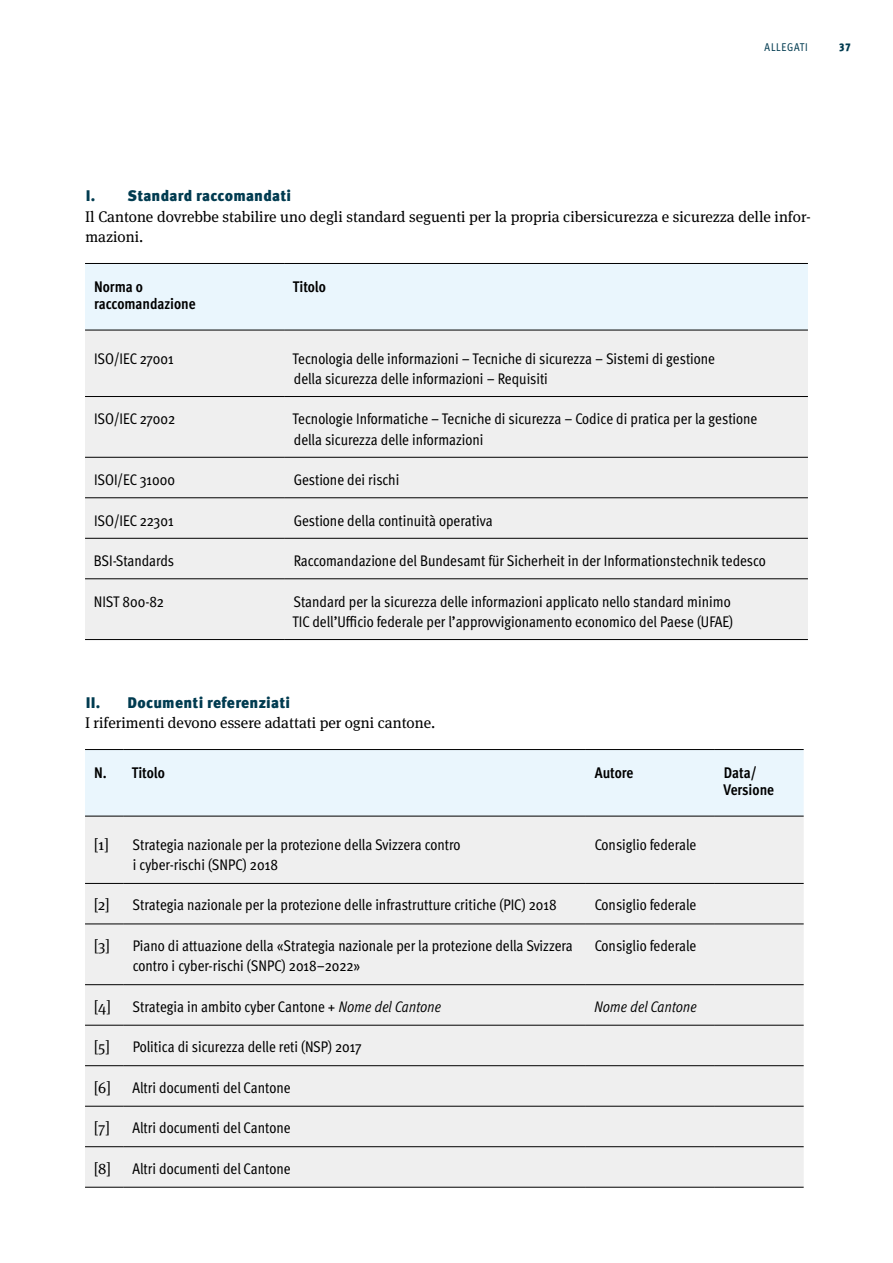
<style>
.page{position:relative;width:893px;height:1263px;background:#fff}
.page>*{position:absolute;margin:0;border:0;box-sizing:border-box;transform-origin:0 0}
._02_02_Grundtext{font:15.3px/20.2px "Meta Cond Pro";color:#000}
._02_02_Grundtext-2{font:15.3px/20.2px "Meta Serif OT";color:#000}
._04_05_Tabelle_Kopf{font:700 15.3px/16.5px "Meta Cond Pro";color:#000}
._01_03_Zwischentitel{font:900 15.3px "Meta Pro";letter-spacing:.015em;color:#003b50}
._02_02_Grundtext-3{font:italic 15.3px "Meta Cond Pro";color:#000}
.t1{font:11.25px "Meta Cond Pro";letter-spacing:.065em;color:#003b50}
.t2{font:900 11.25px "Meta Cond Pro";color:#003b50}
.s1{font-style:italic}
</style>
<div class="page">
<div style="left:85px;top:264px;width:723px;height:66px;background:#eaf6fd"></div>
<div style="left:85px;top:331px;width:723px;height:308px;background:#efefef"></div>
<hr style="left:85px;top:263px;width:200px;height:1px;background:#000">
<hr style="left:285px;top:263px;width:523px;height:1px;background:#000">
<hr style="left:85px;top:330px;width:200px;height:1px;background:#000">
<hr style="left:285px;top:330px;width:523px;height:1px;background:#000">
<hr style="left:85px;top:396px;width:200px;height:1px;background:#000">
<hr style="left:285px;top:396px;width:523px;height:1px;background:#000">
<hr style="left:85px;top:457px;width:200px;height:1px;background:#000">
<hr style="left:285px;top:457px;width:523px;height:1px;background:#000">
<hr style="left:85px;top:497px;width:200px;height:1px;background:#000">
<hr style="left:285px;top:497px;width:523px;height:1px;background:#000">
<hr style="left:85px;top:538px;width:200px;height:1px;background:#000">
<hr style="left:285px;top:538px;width:523px;height:1px;background:#000">
<hr style="left:85px;top:578px;width:200px;height:1px;background:#000">
<hr style="left:285px;top:578px;width:523px;height:1px;background:#000">
<hr style="left:85px;top:639px;width:200px;height:1px;background:#000">
<hr style="left:285px;top:639px;width:523px;height:1px;background:#000">
<div style="left:85px;top:750px;width:719px;height:66px;background:#eaf6fd"></div>
<div style="left:85px;top:817px;width:719px;height:370px;background:#efefef"></div>
<hr style="left:85px;top:749px;width:39px;height:1px;background:#000">
<hr style="left:124px;top:749px;width:462px;height:1px;background:#000">
<hr style="left:586px;top:749px;width:129px;height:1px;background:#000">
<hr style="left:715px;top:749px;width:89px;height:1px;background:#000">
<hr style="left:85px;top:816px;width:39px;height:1px;background:#000">
<hr style="left:124px;top:816px;width:462px;height:1px;background:#000">
<hr style="left:586px;top:816px;width:129px;height:1px;background:#000">
<hr style="left:715px;top:816px;width:89px;height:1px;background:#000">
<hr style="left:85px;top:883px;width:39px;height:1px;background:#000">
<hr style="left:124px;top:883px;width:462px;height:1px;background:#000">
<hr style="left:586px;top:883px;width:129px;height:1px;background:#000">
<hr style="left:715px;top:883px;width:89px;height:1px;background:#000">
<hr style="left:85px;top:924px;width:39px;height:1px;background:#000">
<hr style="left:124px;top:924px;width:462px;height:1px;background:#000">
<hr style="left:586px;top:924px;width:129px;height:1px;background:#000">
<hr style="left:715px;top:924px;width:89px;height:1px;background:#000">
<hr style="left:85px;top:984px;width:39px;height:1px;background:#000">
<hr style="left:124px;top:984px;width:462px;height:1px;background:#000">
<hr style="left:586px;top:984px;width:129px;height:1px;background:#000">
<hr style="left:715px;top:984px;width:89px;height:1px;background:#000">
<hr style="left:85px;top:1025px;width:39px;height:1px;background:#000">
<hr style="left:124px;top:1025px;width:462px;height:1px;background:#000">
<hr style="left:586px;top:1025px;width:129px;height:1px;background:#000">
<hr style="left:715px;top:1025px;width:89px;height:1px;background:#000">
<hr style="left:85px;top:1065px;width:39px;height:1px;background:#000">
<hr style="left:124px;top:1065px;width:462px;height:1px;background:#000">
<hr style="left:586px;top:1065px;width:129px;height:1px;background:#000">
<hr style="left:715px;top:1065px;width:89px;height:1px;background:#000">
<hr style="left:85px;top:1106px;width:39px;height:1px;background:#000">
<hr style="left:124px;top:1106px;width:462px;height:1px;background:#000">
<hr style="left:586px;top:1106px;width:129px;height:1px;background:#000">
<hr style="left:715px;top:1106px;width:89px;height:1px;background:#000">
<hr style="left:85px;top:1146px;width:39px;height:1px;background:#000">
<hr style="left:124px;top:1146px;width:462px;height:1px;background:#000">
<hr style="left:586px;top:1146px;width:129px;height:1px;background:#000">
<hr style="left:715px;top:1146px;width:89px;height:1px;background:#000">
<hr style="left:85px;top:1187px;width:39px;height:1px;background:#000">
<hr style="left:124px;top:1187px;width:462px;height:1px;background:#000">
<hr style="left:586px;top:1187px;width:129px;height:1px;background:#000">
<hr style="left:715px;top:1187px;width:89px;height:1px;background:#000">
<p class="t1" style="left:765px;top:40px;width:45px">Allegati</p>
<p class="t2" style="left:839px;top:40px;width:13px">37</p>
<p class="_01_03_Zwischentitel" style="left:86px;top:184px;width:207px">I. Standard raccomandati</p>
<p class="_02_02_Grundtext-2" style="left:85px;top:206px;width:727px">Il Cantone dovrebbe stabilire uno degli standard seguenti per la propria cibersicurezza e sicurezza delle infor&shy;mazioni.</p>
<p class="_04_05_Tabelle_Kopf" style="left:94px;top:279px;width:51px">Norma o</p>
<p class="_04_05_Tabelle_Kopf" style="left:94px;top:295px;width:103px">raccomandazione</p>
<p class="_04_05_Tabelle_Kopf" style="left:293px;top:279px;width:35px">Titolo</p>
<p class="_02_02_Grundtext" style="left:94px;top:348px;width:81px">ISO/IEC 27001</p>
<p class="_02_02_Grundtext" style="left:293px;top:348px;width:424px">Tecnologia delle informazioni – Tecniche di sicurezza – Sistemi di gestione della sicurezza delle informazioni – Requisiti</p>
<p class="_02_02_Grundtext" style="left:94px;top:409px;width:83px">ISO/IEC 27002</p>
<p class="_02_02_Grundtext" style="left:293px;top:409px;width:466px">Tecnologie I nformatiche – Tecniche di sicurezza – Codice di pratica per la gestione della sicurezza delle informazioni</p>
<p class="_02_02_Grundtext" style="left:94px;top:469px;width:83px">ISOI/EC 31000</p>
<p class="_02_02_Grundtext" style="left:294px;top:469px;width:107px">Gestione dei rischi</p>
<p class="_02_02_Grundtext" style="left:94px;top:510px;width:81px">ISO/IEC 22301</p>
<p class="_02_02_Grundtext" style="left:294px;top:510px;width:200px">Gestione della continuità operativa</p>
<p class="_02_02_Grundtext" style="left:94px;top:550px;width:82px">BSI-Standards</p>
<p class="_02_02_Grundtext" style="left:294px;top:550px;width:473px">Raccomandazione del Bundesamt für Sicherheit in der I nformationstechnik tedesco</p>
<p class="_02_02_Grundtext" style="left:94px;top:591px;width:8px">NIST</p>
<p class="_02_02_Grundtext" style="left:122px;top:591px;width:43px">800-82</p>
<p class="_02_02_Grundtext" style="left:293px;top:591px;width:442px">Standard per la sicurezza delle informazioni applicato nello standard minimo<br>TIC dell’Ufficio federale per l’approvvigionamento economico del Paese (UFAE)</p>
<p class="_01_03_Zwischentitel" style="left:86px;top:690px;width:206px">II. Documenti referenziati</p>
<p class="_02_02_Grundtext-2" style="left:85px;top:712px;width:352px">I riferimenti devono essere adattati per ogni cantone.</p>
<p class="_04_05_Tabelle_Kopf" style="left:94px;top:765px;width:14px">N.</p>
<p class="_04_05_Tabelle_Kopf" style="left:132px;top:765px;width:35px">Titolo</p>
<p class="_04_05_Tabelle_Kopf" style="left:595px;top:765px;width:40px">Autore</p>
<p class="_04_05_Tabelle_Kopf" style="left:724px;top:765px;width:52px">Data/<br>Versione</p>
<p class="_02_02_Grundtext-2" style="left:94px;top:834px;width:17px">[1]</p>
<p class="_02_02_Grundtext" style="left:132px;top:834px;width:330px">Strategia nazionale per la protezione della Svizzera contro i cyber-rischi (SNPC</p>
<p class="_02_02_Grundtext" style="left:243px;top:854px;width:37px">) 2018</p>
<p class="_02_02_Grundtext" style="left:595px;top:834px;width:103px">Consiglio federale</p>
<p class="_02_02_Grundtext-2" style="left:94px;top:895px;width:18px">[2]</p>
<p class="_02_02_Grundtext" style="left:132px;top:895px;width:426px">Strategia nazionale per la protezione delle infrastrutture critiche (PIC) 2018</p>
<p class="_02_02_Grundtext" style="left:595px;top:895px;width:103px">Consiglio federale</p>
<p class="_02_02_Grundtext-2" style="left:94px;top:935px;width:18px">[3]</p>
<p class="_02_02_Grundtext" style="left:133px;top:935px;width:442px">Piano di attuazione della «Strategia nazionale per la protezione della Svizzera contro i cyber-rischi (SNPC</p>
<p class="_02_02_Grundtext" style="left:595px;top:935px;width:103px">Consiglio federale</p>
<p class="_02_02_Grundtext" style="left:282px;top:955px;width:80px">) 2018–2022»</p>
<p class="_02_02_Grundtext-2" style="left:94px;top:996px;width:19px">[4]</p>
<p class="_02_02_Grundtext" style="left:132px;top:996px;width:310px">Strategia in ambito cyber Cantone + <span class="s1">Nome del Cantone</span></p>
<p class="_02_02_Grundtext-3" style="left:594px;top:997px;width:104px">Nome del Cantone</p>
<p class="_02_02_Grundtext-2" style="left:94px;top:1036px;width:18px">[5]</p>
<p class="_02_02_Grundtext" style="left:133px;top:1036px;width:231px">Politica di sicurezza delle reti (NSP) 2017</p>
<p class="_02_02_Grundtext-2" style="left:94px;top:1077px;width:19px">[6]</p>
<p class="_02_02_Grundtext" style="left:132px;top:1077px;width:160px">Altri documenti del Cantone</p>
<p class="_02_02_Grundtext-2" style="left:94px;top:1117px;width:18px">[7]</p>
<p class="_02_02_Grundtext" style="left:132px;top:1117px;width:160px">Altri documenti del Cantone</p>
<p class="_02_02_Grundtext-2" style="left:94px;top:1158px;width:19px">[8]</p>
<p class="_02_02_Grundtext" style="left:132px;top:1158px;width:160px">Altri documenti del Cantone</p>
</div>
